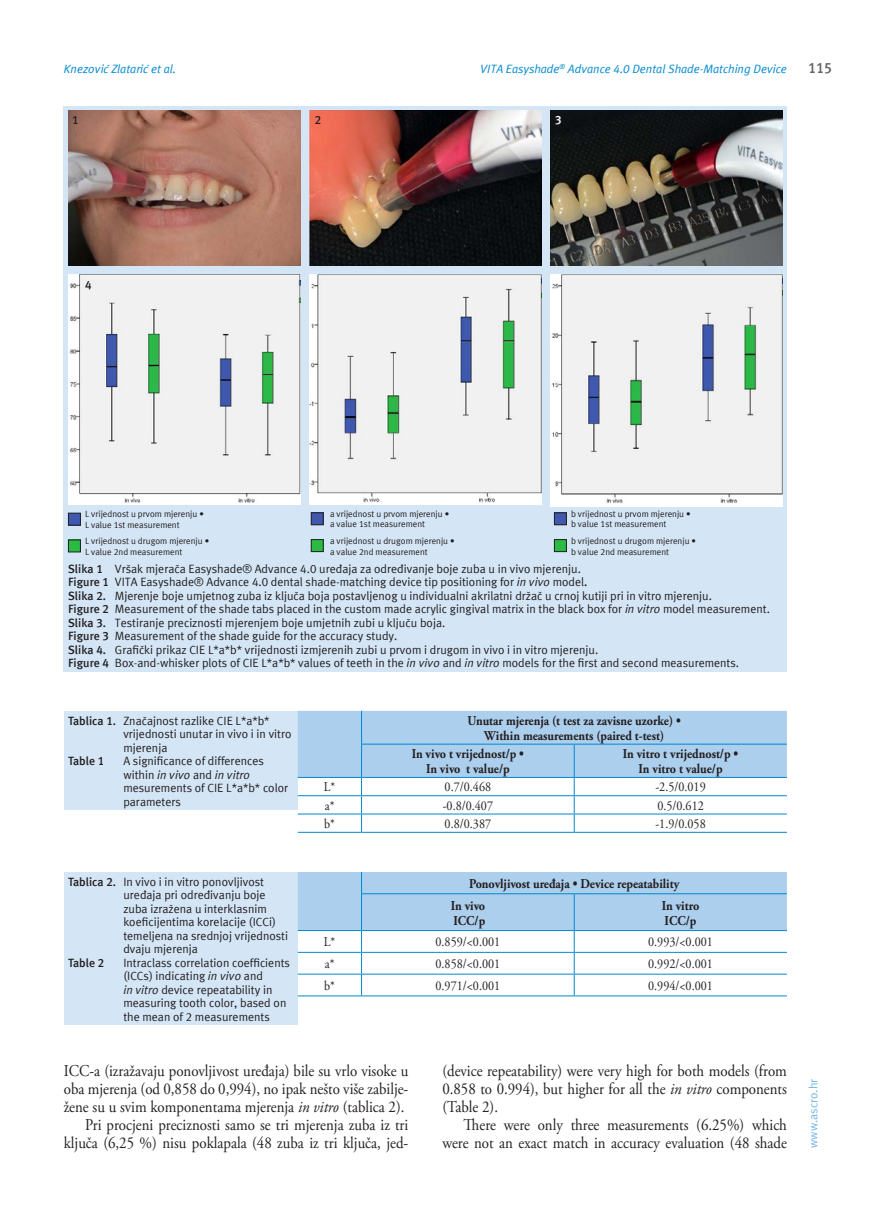
<style>
.page{position:relative;width:872px;height:1212px;background:#fff}
.page>*{position:absolute;margin:0;border:0;box-sizing:border-box;transform-origin:0 0}
.t1{font:16.5px/18px "Adobe Garamond Pro";color:#231f20;text-align:right;scale:.9 1}
.t2{font:700 15px "Meta ASC";color:#636366}
.t3{font:700 13.5px/15px "Adobe Garamond Pro";color:#231f20;text-align:center;scale:.9 1}
.t4{font:13.5px "Adobe Garamond Pro";color:#231f20;scale:.9 1}
.t5{font:12px/13.5px "Meta ASC";color:#231f20}
.t6{font:italic 12px "Meta ASC";color:#0089cf}
.t7{font:700 12px "Meta ASC";color:#231f20}
.t8{font:12px "Meta ASC";color:#77b6e4}
.t9{font:700 12px "Meta ASC";color:#fff}
.t10{font:9px/10.5px "Meta ASC";color:#231f20}
.s1{font-weight:700}
.s2{font-style:italic}
</style>
<div class="page">
<div style="left:64px;top:106px;width:723px;height:468px;background:#d4e6f6"></div>
<div style="left:64px;top:559px;width:723px;height:112px;background:#d4e6f6"></div>
<img style="left:68px;top:111px;width:232px;height:155px">
<img style="left:550px;top:111px;width:232px;height:155px">
<img style="left:309px;top:111px;width:232px;height:155px">
<img style="left:68px;top:274px;width:232px;height:230px">
<img style="left:550px;top:274px;width:232px;height:232px">
<img style="left:309px;top:274px;width:232px;height:230px">
<div style="left:68px;top:513px;width:12px;height:12px;background:#4058ae"></div>
<div style="left:68px;top:513px;width:13px;height:12px;border:1px solid #231f20"></div>
<div style="left:311px;top:513px;width:12px;height:12px;background:#4058ae"></div>
<div style="left:311px;top:512px;width:13px;height:13px;border:1px solid #231f20"></div>
<div style="left:554px;top:513px;width:12px;height:12px;background:#4058ae"></div>
<div style="left:554px;top:512px;width:13px;height:13px;border:1px solid #231f20"></div>
<div style="left:68px;top:540px;width:12px;height:12px;background:#2abb44"></div>
<div style="left:68px;top:540px;width:13px;height:12px;border:1px solid #231f20"></div>
<div style="left:311px;top:540px;width:12px;height:12px;background:#2abb44"></div>
<div style="left:311px;top:539px;width:13px;height:13px;border:1px solid #231f20"></div>
<div style="left:554px;top:540px;width:12px;height:12px;background:#2abb44"></div>
<div style="left:554px;top:539px;width:13px;height:13px;border:1px solid #231f20"></div>
<div style="left:64px;top:711px;width:234px;height:99px;background:#d4e6f6"></div>
<svg style="left:298px;top:711px;width:489px;height:121px"></svg>
<hr style="left:298px;top:832px;width:63px;height:1px;background:#0089cf">
<hr style="left:361px;top:832px;width:213px;height:1px;background:#0089cf">
<hr style="left:574px;top:832px;width:213px;height:1px;background:#0089cf">
<div style="left:64px;top:872px;width:234px;height:153px;background:#d4e6f6"></div>
<svg style="left:298px;top:872px;width:489px;height:123px"></svg>
<hr style="left:298px;top:995px;width:63px;height:1px;background:#0089cf">
<hr style="left:361px;top:995px;width:213px;height:1px;background:#0089cf">
<hr style="left:574px;top:995px;width:213px;height:1px;background:#0089cf">
<svg style="left:554px;top:115px;width:8px;height:10px"></svg>
<p class="t6" style="left:64px;top:62px;width:114px">Knezović Zlatarić et al.</p>
<p class="t2" style="left:808px;top:59px;width:26px">115</p>
<p class="t6" style="left:480px;top:62px;width:308px">VITA Easyshade<sup>®</sup> Advance 4.0 Dental Shade-Matching Device</p>
<p class="t7" style="left:72px;top:113px;width:8px">1</p>
<p class="t7" style="left:85px;top:278px;width:8px">4</p>
<p class="t10" style="left:85px;top:509px;width:120px">L vrijednost u prvom mjerenju •<br>L value 1st measurement</p>
<p class="t10" style="left:85px;top:536px;width:126px">L vrijednost u drugom mjerenju •<br>L value 2nd measurement</p>
<p class="t7" style="left:315px;top:113px;width:8px">2</p>
<p class="t9" style="left:555px;top:113px;width:8px">3</p>
<p class="t10" style="left:330px;top:508px;width:121px">a vrijednost u prvom mjerenju • a value 1st measurement</p>
<p class="t10" style="left:330px;top:535px;width:126px">a vrijednost u drugom mjerenju • a value 2nd measurement</p>
<p class="t10" style="left:571px;top:508px;width:121px">b vrijednost u prvom mjerenju • b value 1st measurement</p>
<p class="t10" style="left:571px;top:535px;width:127px">b vrijednost u drugom mjerenju • b value 2nd measurement</p>
<p class="t5" style="left:68px;top:562px;width:703px"><span class="s1">Slika 1</span> Vršak mjerača Easyshade® Advance 4.0 uređaja za određivanje boje zuba u in vivo mjerenju.<br><span class="s1">Figure 1</span> VITA Easyshade® Advance 4.0 dental shade-matching device tip positioning for <span class="s2">in vivo</span> model<span class="s1">.<br>Slika 2.</span> Mjerenje boje umjetnog zuba iz ključa boja postavljenog u individualni akrilatni držač u crnoj kutiji pri in vitro mjerenju.<br><span class="s1">Figure 2</span> Measurement of the shade tabs placed in the custom made acrylic gingival matrix in the black box for <span class="s2">in vitro</span> model measurement.<br><span class="s1">Slika 3.</span> Testiranje preciznosti mjerenjem boje umjetnih zubi u ključu boja.<br><span class="s1">Figure 3</span> Measurement of the shade guide for the accuracy study.<br><span class="s1">Slika 4.</span> Grafički prikaz CIE L*a*b* vrijednosti izmjerenih zubi u prvom i drugom in vivo i in vitro mjerenju.<br><span class="s1">Figure 4</span> Box-and-whisker plots of CIE L*a*b* values of teeth in the <span class="s2">in vivo</span> and <span class="s2">in vitro</span> models for the first and second measurements.</p>
<p class="t5" style="left:123px;top:713px;width:170px;text-indent:-55px"><span class="s1">Tablica 1.</span> Značajnost razlike CIE L*a*b* vrijednosti unutar in vivo i in vitro mjerenja</p>
<p class="t7" style="left:68px;top:754px;width:38px">Table 1</p>
<p class="t5" style="left:123px;top:754px;width:166px">A significance of differences within <span class="s2">in vivo</span> and <span class="s2">in vitro </span>mesurements of CIE L*a*b* color parameters</p>
<p class="t5" style="left:123px;top:874px;width:166px;text-indent:-55px"><span class="s1">Tablica 2.</span> In vivo i in vitro ponovljivost uređaja pri određivanju boje zuba izražena u interklasnim koeficijentima korelacije (ICCi) temeljena na srednjoj vrijednosti dvaju mjerenja</p>
<p class="t7" style="left:68px;top:955px;width:38px">Table 2</p>
<p class="t5" style="left:123px;top:955px;width:168px">Intraclass correlation coefficients (ICCs) indicating <span class="s2">in vivo</span> and<br><span class="s2">in vitro</span> device repeatability in measuring tooth color, based on the mean of 2 measurements</p>
<p class="t3" style="left:467px;top:713px;width:239px">Unutar mjerenja (t test za zavisne uzorke) •<br>Within measurements (paired t-test)</p>
<p class="t3" style="left:412px;top:747px;width:126px">In vivo t vrijednost/p •<br>In vivo t value/p</p>
<p class="t3" style="left:623px;top:747px;width:130px">In vitro t vrijednost/p •<br>In vitro t value/p</p>
<p class="t4" style="left:324px;top:779px;width:14px">L*</p>
<p class="t4" style="left:444px;top:779px;width:53px">0.7/0.468</p>
<p class="t4" style="left:655px;top:779px;width:57px">-2.5/0.019</p>
<p class="t4" style="left:325px;top:797px;width:12px">a*</p>
<p class="t4" style="left:443px;top:797px;width:57px">-0.8/0.407</p>
<p class="t4" style="left:657px;top:797px;width:53px">0.5/0.612</p>
<p class="t4" style="left:324px;top:816px;width:14px">b*</p>
<p class="t4" style="left:444px;top:816px;width:53px">0.8/0.387</p>
<p class="t4" style="left:655px;top:816px;width:57px">-1.9/0.058</p>
<p class="t3" style="left:451px;top:873px;width:256px;line-height:21.8px;text-align:left;text-indent:18px">Ponovljivost uređaja • Device repeatability<br>In vivo</p>
<p class="t3" style="left:453px;top:913px;width:37px">ICC/p</p>
<p class="t3" style="left:661px;top:898px;width:43px;text-align:left">In vitro<br>ICC/p</p>
<p class="t4" style="left:324px;top:934px;width:14px">L*</p>
<p class="t4" style="left:435px;top:934px;width:73px">0.859/&lt;0.001</p>
<p class="t4" style="left:648px;top:934px;width:73px">0.993/&lt;0.001</p>
<p class="t4" style="left:325px;top:956px;width:12px">a*</p>
<p class="t4" style="left:435px;top:956px;width:73px">0.858/&lt;0.001</p>
<p class="t4" style="left:648px;top:956px;width:73px">0.992/&lt;0.001</p>
<p class="t4" style="left:324px;top:977px;width:14px">b*</p>
<p class="t4" style="left:435px;top:977px;width:73px">0.971/&lt;0.001</p>
<p class="t4" style="left:648px;top:977px;width:73px">0.994/&lt;0.001</p>
<p class="t1" style="left:64px;top:1062px;width:384px">ICC-a (izražavaju ponovljivost uređaja) bile su vrlo visoke u oba mjerenja (od 0,858 do 0,994), no ipak nešto više zabilje&shy;žene su u svim komponentama mjerenja <span class="s2">in vitro</span> (tablica 2).<br>Pri procjeni preciznosti samo se tri mjerenja zuba iz tri ključa (6,25 %) nisu poklapala (48 zuba iz tri ključa, jed-</p>
<h1 class="t1" style="left:442px;top:1062px;width:384px;text-align:justify">(device repeatability) were very high for both models (from 0.858 to 0.994), but higher for all the <span class="s2">in vitro</span> components (Table 2).</h1>
<h1 class="t1" style="left:442px;top:1116px;width:384px">There were only three measurements (6.25%) which were not an exact match in accuracy evaluation (48 shade</h1>
<p class="t8" style="left:806px;top:1148px;width:71px;rotate:-90deg">www.ascro.hr</p>
</div>
